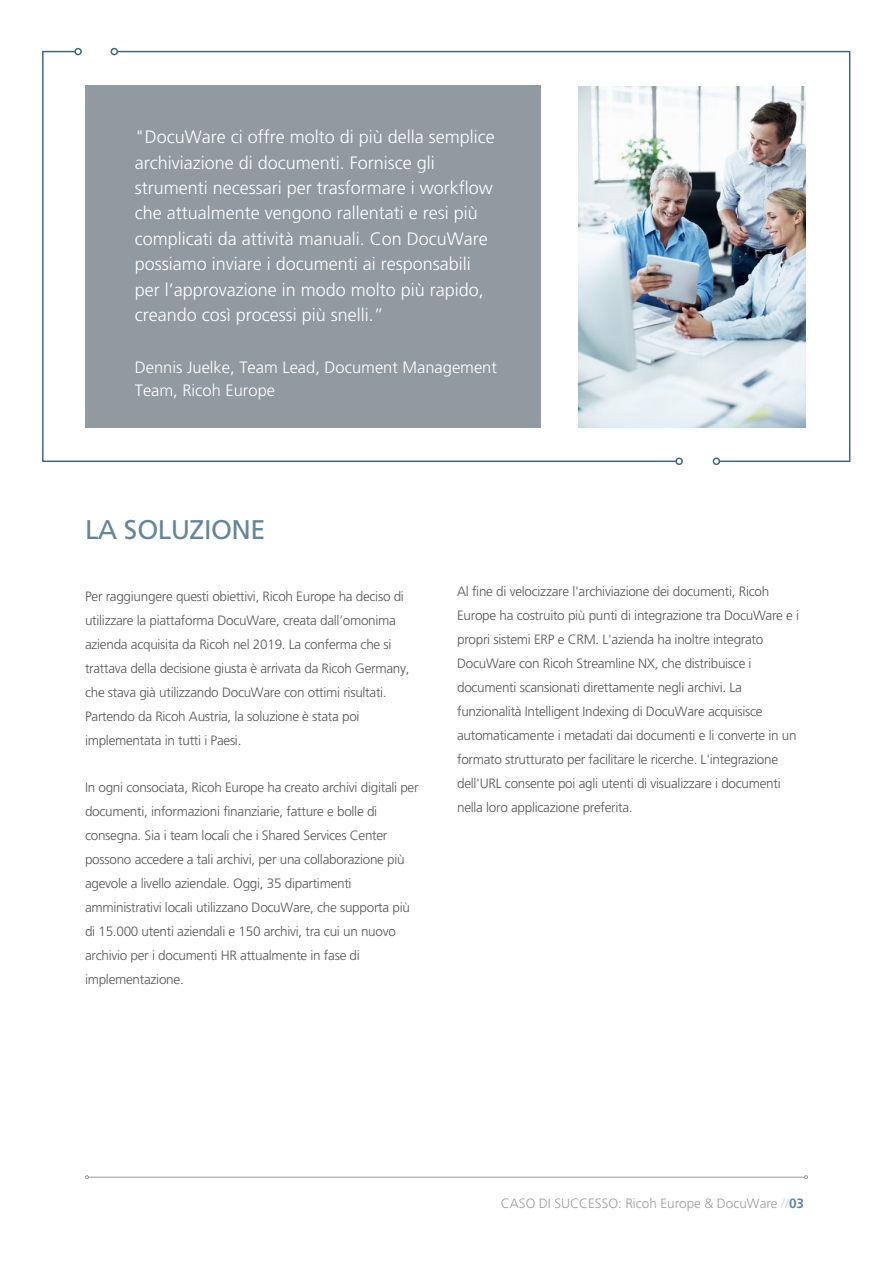
<style>
.page{position:relative;width:893px;height:1263px;background:#fff}
.page>*{position:absolute;margin:0;border:0;box-sizing:border-box;transform-origin:0 0}
.t1{font:27px "Frutiger";letter-spacing:-.02em;color:#65869a}
.t2{font:300 18px/25.3px "Frutiger";color:#fff}
.t3{font:300 16.5px/23.1px "Frutiger";color:#fff}
.t4{font:300 13.5px/24px "Frutiger";letter-spacing:-.02em;color:#575756}
.t5{font:300 13.5px "Frutiger";color:#9d9d9c}
.s1{color:#c7ced2}
.s2{font-weight:700;color:#65869a}
</style>
<div class="page">
<svg style="left:42px;top:50px;width:74px;height:413px"></svg>
<div style="left:74px;top:48px;width:8px;height:7px;border:2px solid #3e6880;border-radius:50%"></div>
<div style="left:675px;top:458px;width:8px;height:7px;border:2px solid #3e6880;border-radius:50%"></div>
<svg style="left:116px;top:50px;width:735px;height:413px"></svg>
<div style="left:713px;top:458px;width:7px;height:7px;border:2px solid #3e6880;border-radius:50%"></div>
<div style="left:111px;top:48px;width:7px;height:7px;border:2px solid #3e6880;border-radius:50%"></div>
<div style="left:85px;top:85px;width:455px;height:343px;background:#919aa0"></div>
<hr style="left:88px;top:1177px;width:716px;height:1px;background:#878787">
<svg style="left:85px;top:1175px;width:4px;height:4px"></svg>
<svg style="left:804px;top:1175px;width:4px;height:4px"></svg>
<img style="left:579px;top:87px;width:227px;height:340px">
<p class="t2" style="left:135px;top:125px;width:362px">"DocuWare ci offre molto di più della semplice archiviazione di documenti. Fornisce gli strumenti necessari per trasformare i workflow che attualmente vengono rallentati e resi più complicati da attività manuali. Con DocuWare possiamo inviare i documenti ai responsabili per l’approvazione in modo molto più rapido, creando così processi più snelli.”</p>
<p class="t3" style="left:135px;top:356px;width:364px">Dennis Juelke, Team Lead, Document Management<br>Team, Ricoh Europe</p>
<h1 class="t1" style="left:85px;top:513px;width:182px">LA SOLUZIONE</h1>
<p class="t4" style="left:85px;top:585px;width:326px">Per raggiungere questi obiettivi, Ricoh Europe ha deciso di utilizzare la piattaforma DocuWare, creata dall’omonima azienda acquisita da Ricoh nel 2019. La conferma che si trattava della decisione giusta è arrivata da Ricoh Germany, che stava già utilizzando DocuWare con ottimi risultati.<br>Partendo da Ricoh Austria, la soluzione è stata poi implementata in tutti i Paesi.</p>
<p class="t4" style="left:85px;top:776px;width:335px">In ogni consociata, Ricoh Europe ha creato archivi digitali per documenti, informazioni finanziarie, fatture e bolle di consegna. Sia i team locali che i Shared Services Center possono accedere a tali archivi, per una collaborazione più agevole a livello aziendale. Oggi, 35 dipartimenti amministrativi locali utilizzano DocuWare, che supporta più di 15.000 utenti aziendali e 150 archivi, tra cui un nuovo archivio per i documenti HR attualmente in fase di implementazione.</p>
<p class="t4" style="left:457px;top:579px;width:344px">Al fine di velocizzare l'archiviazione dei documenti, Ricoh Europe ha costruito più punti di integrazione tra DocuWare e i propri sistemi ERP e CRM. L'azienda ha inoltre integrato DocuWare con Ricoh Streamline NX, che distribuisce i documenti scansionati direttamente negli archivi. La funzionalità Intelligent Indexing di DocuWare acquisisce automaticamente i metadati dai documenti e li converte in un formato strutturato per facilitare le ricerche. L'integrazione dell'URL consente poi agli utenti di visualizzare i documenti nella loro applicazione preferita.</p>
<p class="t5" style="left:501px;top:1195px;width:305px">CASO DI SUCCESSO: Ricoh Europe &amp; DocuWare <span class="s1">//</span><span class="s2">03</span></p>
</div>
